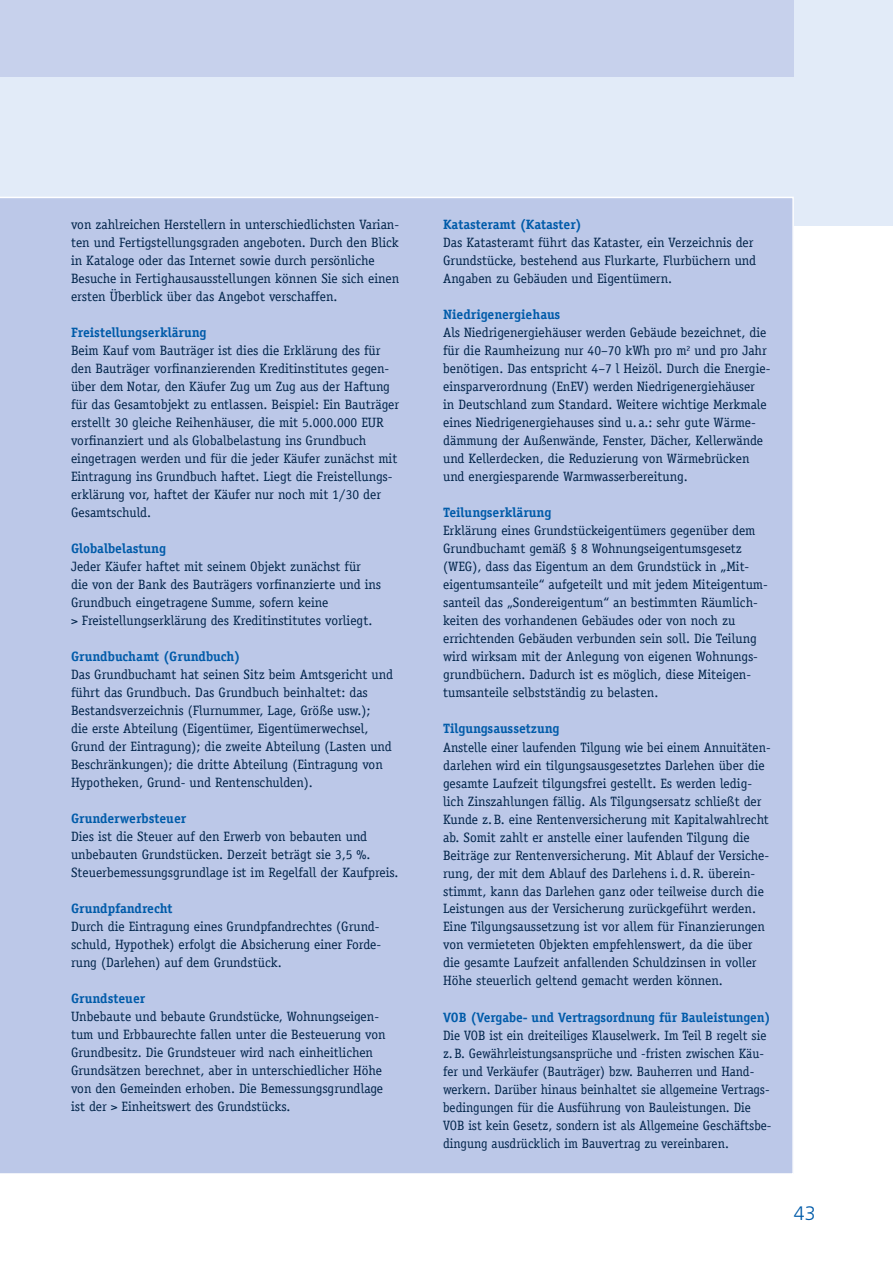
<style>
.page{position:relative;width:893px;height:1263px;background:#fff}
.page>*{position:absolute;margin:0;border:0;box-sizing:border-box;transform-origin:0 0}
.t1{font:300 19.5px "Frutiger";color:#005ba9}
.t2{font:13.5px/18px "Officina Serif LT";color:#002349}
.t3{font:700 13.5px "Officina Serif LT";color:#005ba9}
</style>
<div class="page">
<div style="left:0;top:0;width:893px;height:225px;background:#e2ebf8"></div>
<div style="left:0;top:0;width:794px;height:77px;background:#c7d1ec"></div>
<div style="left:0;top:197px;width:794px;height:977px;background:#bcc8e8"></div>
<p class="t2" style="left:71px;top:216px;width:330px">von zahlreichen Herstellern in unterschiedlichsten Varian&shy;ten und Fertigstellungsgraden angeboten. Durch den Blick in Kataloge oder das Internet sowie durch persönliche Besuche in Fertighausausstellungen können Sie sich einen ersten Überblick über das Angebot verschaffen.</p>
<p class="t3" style="left:71px;top:324px;width:137px">Freistellungserklärung</p>
<p class="t2" style="left:71px;top:342px;width:330px">Beim Kauf vom Bauträger ist dies die Erklärung des für den Bauträger vorfinanzierenden Kreditinstitutes gegen&shy;über dem Notar, den Käufer Zug um Zug aus der Haftung für das Gesamtobjekt zu entlassen. Beispiel: Ein Bauträger erstellt 30 gleiche Reihenhäuser, die mit 5. 000. 000 EUR vorfinanziert und als Globalbelastung ins Grundbuch eingetragen werden und für die jeder Käufer zunächst mit Eintragung ins Grundbuch haftet. Liegt die Freistellungs&shy;erklärung vor, haftet der Käufer nur noch mit 1/30 der Gesamtschuld.</p>
<p class="t3" style="left:71px;top:540px;width:97px">Globalbelastung</p>
<p class="t2" style="left:71px;top:558px;width:312px">Jeder Käufer haftet mit seinem Objekt zunächst für die von der Bank des Bauträgers vorfinanzierte und ins Grundbuch eingetragene Summe, sofern keine<br>&gt; Freistellungserklärung des Kreditinstitutes vorliegt.</p>
<p class="t3" style="left:71px;top:648px;width:171px">Grundbuchamt (Grundbuch)</p>
<p class="t2" style="left:71px;top:666px;width:324px">Das Grundbuchamt hat seinen Sitz beim Amtsgericht und führt das Grundbuch. Das Grundbuch beinhaltet: das Bestandsverzeichnis (Flurnummer, Lage, Größe usw. );<br>die erste Abteilung (Eigentümer, Eigentümerwechsel, Grund der Eintragung); die zweite Abteilung (Lasten und Beschränkungen); die dritte Abteilung (Eintragung von Hypotheken, Grund- und Rentenschulden).</p>
<p class="t3" style="left:71px;top:810px;width:117px">Grunderwerbsteuer</p>
<p class="t2" style="left:71px;top:828px;width:327px">Dies ist die Steuer auf den Erwerb von bebauten und unbebauten Grundstücken. Derzeit beträgt sie 3,5 %.<br>Steuerbemessungsgrundlage ist im Regelfall der Kaufpreis.</p>
<p class="t3" style="left:71px;top:900px;width:103px">Grundpfandrecht</p>
<p class="t2" style="left:71px;top:918px;width:312px;text-align:justify">Durch die Eintragung eines Grundpfandrechtes (Grund&shy;schuld, Hypothek) erfolgt die Absicherung einer Forde&shy;rung (Darlehen) auf dem Grundstück.</p>
<p class="t3" style="left:71px;top:990px;width:76px">Grundsteuer</p>
<p class="t2" style="left:71px;top:1008px;width:316px">Unbebaute und bebaute Grundstücke, Wohnungseigen&shy;tum und Erbbaurechte fallen unter die Besteuerung von Grundbesitz. Die Grundsteuer wird nach einheitlichen Grundsätzen berechnet, aber in unterschiedlicher Höhe von den Gemeinden erhoben. Die Bemessungsgrundlage ist der &gt; Einheitswert des Grundstücks.</p>
<p class="t3" style="left:443px;top:216px;width:140px">Katasteramt (Kataster)</p>
<p class="t2" style="left:443px;top:234px;width:315px">Das Katasteramt führt das Kataster, ein Verzeichnis der<br>Grundstücke, bestehend aus Flurkarte, Flurbüchern und<br>Angaben zu Gebäuden und Eigentümern.</p>
<p class="t3" style="left:443px;top:306px;width:119px">Niedrigenergiehaus</p>
<p class="t2" style="left:443px;top:324px;width:329px">Als Niedrigenergiehäuser werden Gebäude bezeichnet, die für die Raumheizung nur 40–70 kWh pro m<sup>2</sup> und pro Jahr benötigen. Das entspricht 4–7 l Heizöl. Durch die Energie&shy;einsparverordnung (EnEV) werden Niedrigenergiehäuser<br>in Deutschland zum Standard. Weitere wichtige Merkmale eines Niedrigenergiehauses sind u. a. : sehr gute Wärme&shy;dämmung der Außenwände, Fenster, Dächer, Kellerwände und Kellerdecken, die Reduzierung von Wärmebrücken und energiesparende Warmwasserbereitung.</p>
<p class="t3" style="left:443px;top:504px;width:110px">Teilungserklärung</p>
<p class="t2" style="left:443px;top:522px;width:326px">Erklärung eines Grundstückeigentümers gegenüber dem Grundbuchamt gemäß § 8 Wohnungseigentumsgesetz (WEG), dass das Eigentum an dem Grundstück in „Mit&shy;eigentumsanteile“ aufgeteilt und mit jedem Miteigentum&shy;santeil das „Sondereigentum“ an bestimmten Räumlich&shy;keiten des vorhandenen Gebäudes oder von noch zu errichtenden Gebäuden verbunden sein soll. Die Teilung wird wirksam mit der Anlegung von eigenen Wohnungs&shy;grundbüchern. Dadurch ist es möglich, diese Miteigen&shy;tumsanteile selbstständig zu belasten.</p>
<p class="t3" style="left:443px;top:720px;width:118px">Tilgungsaussetzung</p>
<p class="t2" style="left:443px;top:738px;width:328px">Anstelle einer laufenden Tilgung wie bei einem Annuitäten&shy;darlehen wird ein tilgungsausgesetztes Darlehen über die gesamte Laufzeit tilgungsfrei gestellt. Es werden ledig&shy;lich Zinszahlungen fällig. Als Tilgungsersatz schließt der Kunde z. B. eine Rentenversicherung mit Kapitalwahlrecht ab. Somit zahlt er anstelle einer laufenden Tilgung die Beiträge zur Rentenversicherung. Mit Ablauf der Versiche&shy;rung, der mit dem Ablauf des Darlehens i. d. R. überein&shy;stimmt, kann das Darlehen ganz oder teilweise durch die Leistungen aus der Versicherung zurückgeführt werden.<br>Eine Tilgungsaussetzung ist vor allem für Finanzierungen von vermieteten Objekten empfehlenswert, da die über die gesamte Laufzeit anfallenden Schuldzinsen in voller Höhe steuerlich geltend gemacht werden können.</p>
<p class="t3" style="left:443px;top:1008px;width:329px">VOB (Vergabe- und Vertragsordnung für Bauleistungen)</p>
<p class="t2" style="left:443px;top:1026px;width:330px">Die VOB ist ein dreiteiliges Klauselwerk. Im Teil B regelt sie z. B. Gewährleistungsansprüche und -fristen zwischen Käu&shy;fer und Verkäufer (Bauträger) bzw. Bauherren und Hand&shy;werkern. Darüber hinaus beinhaltet sie allgemeine Vertrags&shy;bedingungen für die Ausführung von Bauleistungen. Die VOB ist kein Gesetz, sondern ist als Allgemeine Geschäftsbe&shy;dingung ausdrücklich im Bauvertrag zu vereinbaren.</p>
<h1 class="t1" style="left:794px;top:1202px;width:23px">43</h1>
</div>
